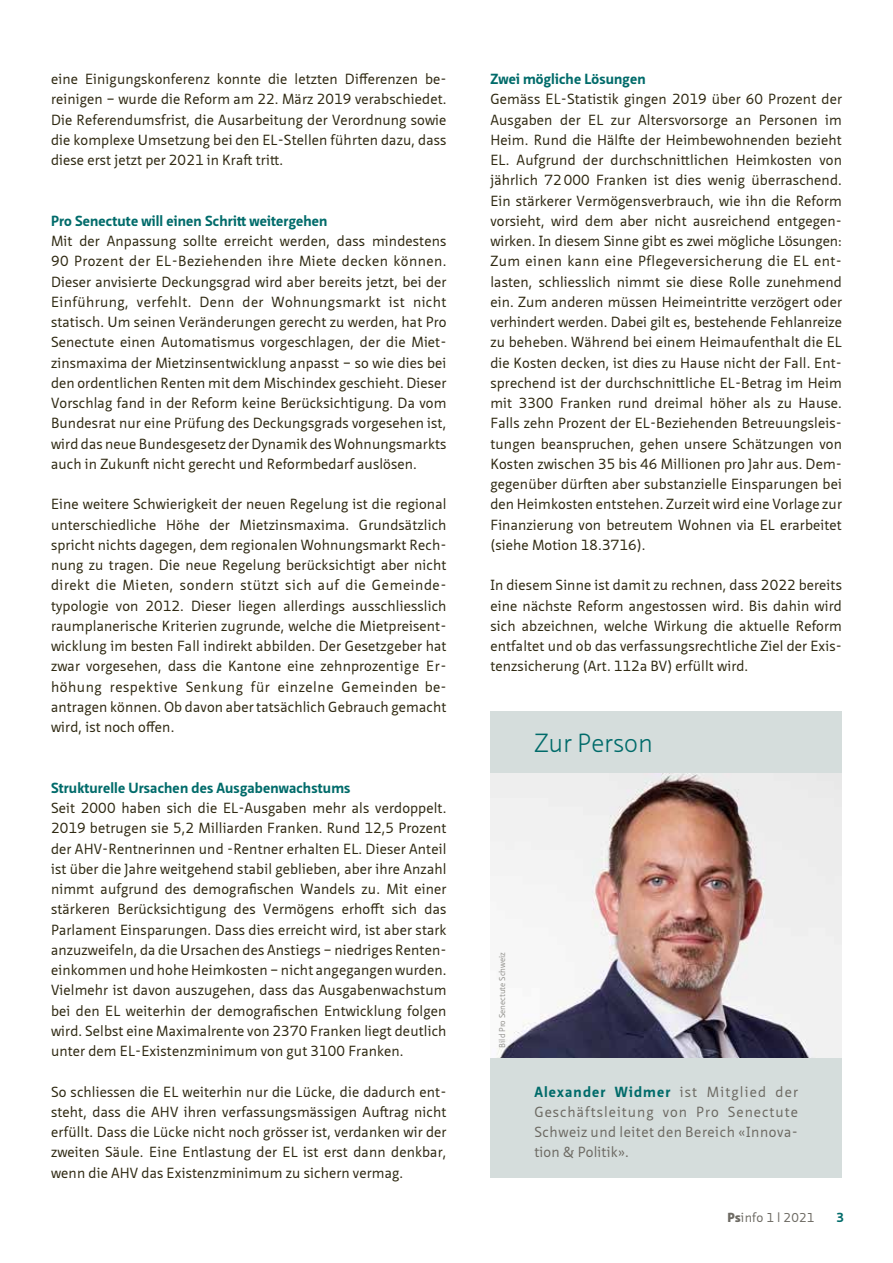
<style>
.page{position:relative;width:893px;height:1263px;background:#fff}
.page>*{position:absolute;margin:0;border:0;box-sizing:border-box;transform-origin:0 0}
.t1{font:300 25.5px "Neue Sans Pro";color:#006b6a}
.t2{font:14.25px/20.2px "Neue Sans Pro";letter-spacing:.01em;color:#2f2912}
.t3{font:14.25px/20.2px "Neue Sans Pro";letter-spacing:.04em;color:#6d6a63}
.t4{font:700 14.25px "Neue Sans Pro";letter-spacing:.01em;color:#006b6a}
.t5{font:12.75px "Neue Sans Pro";color:#6d6a63}
.t6{font:700 12.75px "Neue Sans Pro";color:#006b6a}
.t7{font:8.25px "Neue Sans Pro";color:#959490}
.s1{font-weight:700;color:#006b6a}
.s2{font-weight:900}
.s3{font-size:12.45px}
</style>
<div class="page">
<div style="left:490px;top:712px;width:352px;height:466px;background:#d5dddc"></div>
<img style="left:490px;top:774px;width:352px;height:283px">
<p class="t2" style="left:51px;top:69px;width:397px">eine Einigungskonferenz konnte die letzten Differenzen be&shy;reinigen – wurde die Reform am 22. März 2019 verabschiedet.<br>Die Referendumsfrist, die Ausarbeitung der Verordnung sowie die komplexe Umsetzung bei den EL-Stellen führten dazu, dass diese erst jetzt per 2021 in Kraft tritt.</p>
<p class="t4" style="left:51px;top:211px;width:278px">Pro Senectute will einen Schritt weitergehen</p>
<p class="t2" style="left:51px;top:231px;width:397px;text-align:justify">Mit der Anpassung sollte erreicht werden, dass mindestens 90 Prozent der EL-Beziehenden ihre Miete decken können.<br>Dieser anvisierte Deckungsgrad wird aber bereits jetzt, bei der Einführung, verfehlt. Denn der Wohnungsmarkt ist nicht statisch. Um seinen Veränderungen gerecht zu werden, hat Pro Senectute einen Automatismus vorgeschlagen, der die Miet&shy;zinsmaxima der Mietzinsentwicklung anpasst – so wie dies bei den ordentlichen Renten mit dem Mischindex geschieht. Dieser Vorschlag fand in der Reform keine Berücksichtigung. Da vom Bundesrat nur eine Prüfung des Deckungsgrads vorgesehen ist, wird das neue Bundesgesetz der Dynamik des Wohnungsmarkts auch in Zukunft nicht gerecht und Reformbedarf auslösen.</p>
<p class="t2" style="left:51px;top:494px;width:397px">Eine weitere Schwierigkeit der neuen Regelung ist die regional unterschiedliche Höhe der Mietzinsmaxima. Grundsätzlich spricht nichts dagegen, dem regionalen Wohnungsmarkt Rech&shy;nung zu tragen. Die neue Regelung berücksichtigt aber nicht direkt die Mieten, sondern stützt sich auf die Gemeinde&shy;typologie von 2012. Dieser liegen allerdings ausschliesslich raumplanerische Kriterien zugrunde, welche die Mietpreisent&shy;wicklung im besten Fall indirekt abbilden. Der Gesetzgeber hat zwar vorgesehen, dass die Kantone eine zehnprozentige Er&shy;höhung respektive Senkung für einzelne Gemeinden be&shy;antragen können. Ob davon aber tatsächlich Gebrauch gemacht wird, ist noch offen.</p>
<p class="t4" style="left:51px;top:778px;width:301px">Strukturelle Ursachen des Ausgabenwachstums</p>
<p class="t2" style="left:51px;top:798px;width:397px">Seit 2000 haben sich die EL-Ausgaben mehr als verdoppelt.<br>2019 betrugen sie 5,2 Milliarden Franken. Rund 12,5 Prozent der AHV-Rentnerinnen und -Rentner erhalten EL. Dieser Anteil ist über die Jahre weitgehend stabil geblieben, aber ihre Anzahl nimmt aufgrund des demografischen Wandels zu. Mit einer stärkeren Berücksichtigung des Vermögens erhofft sich das Parlament Einsparungen. Dass dies erreicht wird, ist aber stark anzuzweifeln, da die Ursachen des Anstiegs – niedriges Renten&shy;einkommen und hohe Heimkosten – nicht angegangen wurden.<br>Vielmehr ist davon auszugehen, dass das Ausgabenwachstum bei den EL weiterhin der demografischen Entwicklung folgen wird. Selbst eine Maximalrente von 2370 Franken liegt deutlich unter dem EL-Existenzminimum von gut 3100 Franken.</p>
<p class="t2" style="left:51px;top:1081px;width:397px;text-align:justify">So schliessen die EL weiterhin nur die Lücke, die dadurch ent&shy;steht, dass die AHV ihren verfassungsmässigen Auftrag nicht erfüllt. Dass die Lücke nicht noch grösser ist, verdanken wir der zweiten Säule. Eine Entlastung der EL ist erst dann denkbar, wenn die AHV das Existenzminimum zu sichern vermag.</p>
<p class="t4" style="left:490px;top:70px;width:157px">Zwei mögliche Lösungen</p>
<p class="t2" style="left:490px;top:89px;width:353px">Gemäss EL-Statistik gingen 2019 über 60 Prozent der Ausgaben der EL zur Altersvorsorge an Personen im Heim. Rund die Hälfte der Heimbewohnenden bezieht EL. Aufgrund der durchschnittlichen Heimkosten von jährlich 72000 Franken ist dies wenig überraschend.<br>Ein stärkerer Vermögensverbrauch, wie ihn die Reform vorsieht, wird dem aber nicht ausreichend entgegen&shy;wirken. In diesem Sinne gibt es zwei mögliche Lösungen:<br>Zum einen kann eine Pflegeversicherung die EL ent&shy;lasten, schliesslich nimmt sie diese Rolle zunehmend ein. Zum anderen müssen Heimeintritte verzögert oder verhindert werden. Dabei gilt es, bestehende Fehlanreize zu beheben. Während bei einem Heimaufenthalt die EL die Kosten decken, ist dies zu Hause nicht der Fall. Ent&shy;sprechend ist der durchschnittliche EL-Betrag im Heim mit 3300 Franken rund dreimal höher als zu Hause.<br>Falls zehn Prozent der EL-Beziehenden Betreuungsleis&shy;tungen beanspruchen, gehen unsere Schätzungen von Kosten zwischen 35 bis 46 Millionen pro Jahr aus. Dem&shy;gegenüber dürften aber substanzielle Einsparungen bei den Heimkosten entstehen. Zurzeit wird eine Vorlage zur Finanzierung von betreutem Wohnen via EL erarbeitet (siehe Motion 18.3716).</p>
<p class="t2" style="left:490px;top:575px;width:353px;text-align:justify">In diesem Sinne ist damit zu rechnen, dass 2022 bereits eine nächste Reform angestossen wird. Bis dahin wird sich abzeichnen, welche Wirkung die aktuelle Reform entfaltet und ob das verfassungsrechtliche Ziel der Exis&shy;tenzsicherung (Art. 112a BV) erfüllt wird.</p>
<h1 class="t1" style="left:534px;top:726px;width:120px">Zur Person</h1>
<p class="t7" style="left:497px;top:1048px;width:97px;rotate:-90deg">Bild Pro Senectute Schweiz</p>
<p class="t3" style="left:534px;top:1081px;width:265px"><span class="s1">Alexander Widmer</span> ist Mitglied der<br>Geschäftsleitung von Pro Senectute<br>Schweiz und leitet den Bereich «Innova&shy;tion &amp; Politik».</p>
<p class="t5" style="left:727px;top:1209px;width:88px"><span class="s2">Ps</span>info <span class="s3">1</span> l <span class="s3">2021</span></p>
<p class="t6" style="left:836px;top:1209px;width:9px">3</p>
</div>
